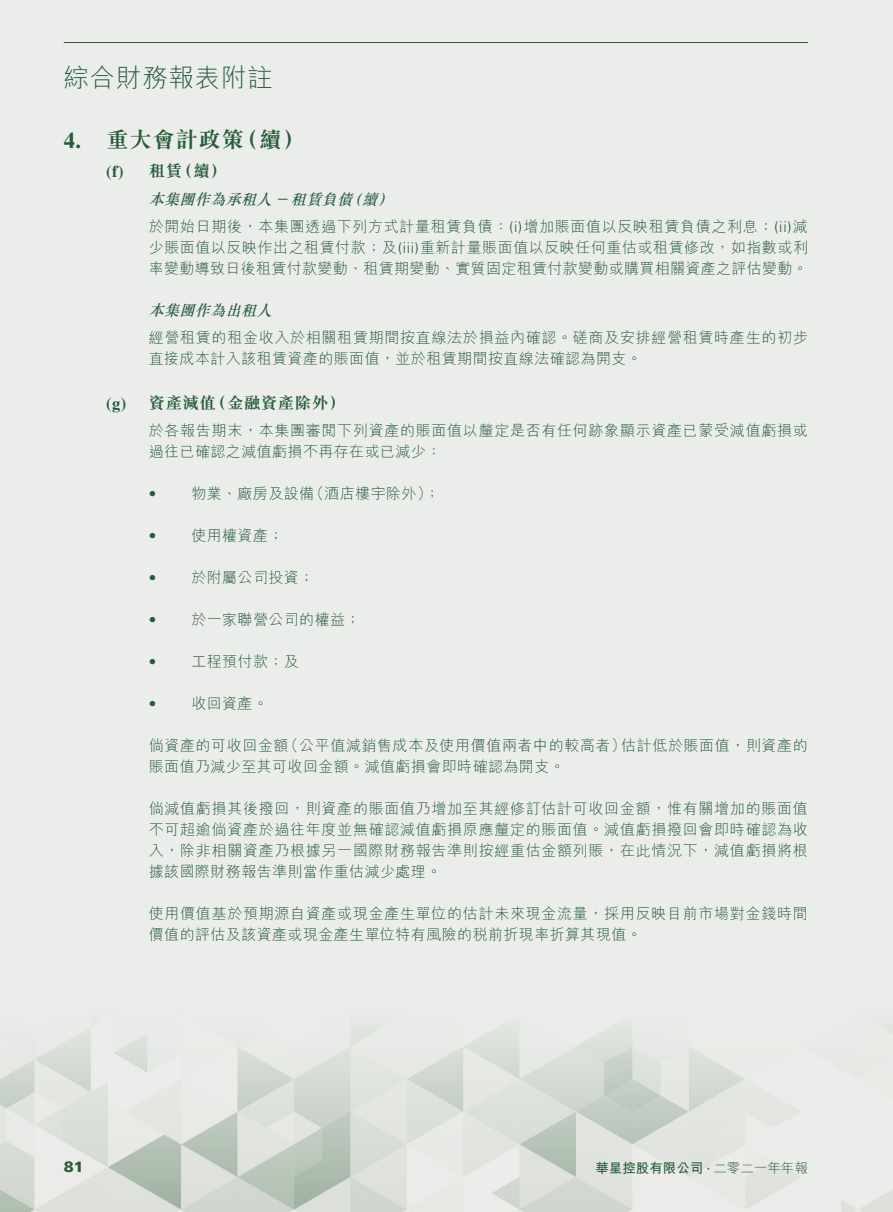
<style>
.page{position:relative;width:893px;height:1212px;background:#ebedea}
.page>*{position:absolute;margin:0;border:0;box-sizing:border-box;transform-origin:0 0}
.t1{font:300 25.5px "M Hei HK";letter-spacing:.03em;color:#275c39}
.t2{font:700 22.5px "M Sung HK";letter-spacing:.025em;color:#275c39}
.t3{font:700 16.5px "M Sung HK";letter-spacing:.025em;color:#275c39}
.t4{font:300 15px/21px "M Hei HK";letter-spacing:.03em;color:#275c39}
.t5{font:italic 500 15px "M Sung HK";color:#275c39}
.t6{font:900 15px "Univers LT Std";color:#275c39}
.t7{font:700 13.5px "M Hei HK";color:#275c39}
.s1{font-family:"Times LT Std"}
.s2{font-family:"Univers LT Std"}
.s3{font-family:"Univers LT Std";font-size:12px}
.s4{font-weight:300}
</style>
<div class="page">
<img style="left:0;top:1031px;width:893px;height:181px">
<hr style="left:64px;top:42px;width:744px;height:1px;background:#275c39">
<h1 class="t1" style="left:64px;top:64px;width:210px">綜合財務報表附註</h1>
<h2 class="t2" style="left:64px;top:124px;width:243px"><span class="s1">4.</span> 重大會計政策（續）</h2>
<p class="t3" style="left:106px;top:160px;width:122px"><span class="s1">(f)</span> 租賃（續）</p>
<p class="t5" style="left:149px;top:189px;width:251px">本集團作為承租人－租賃負債（續）</p>
<p class="t4" style="left:149px;top:216px;width:661px;text-align:justify">於開始日期後，本集團透過下列方式計量租賃負債：<span class="s2">(i)</span>增加賬面值以反映租賃負債之利息；<span class="s2">(ii)</span>減少賬面值以反映作出之租賃付款；及<span class="s2">(iii)</span>重新計量賬面值以反映任何重估或租賃修改，如指數或利率變動導致日後租賃付款變動、租賃期變動、實質固定租賃付款變動或購買相關資產之評估變動。</p>
<p class="t5" style="left:149px;top:300px;width:129px">本集團作為出租人</p>
<p class="t4" style="left:149px;top:327px;width:660px">經營租賃的租金收入於相關租賃期間按直線法於損益內確認。磋商及安排經營租賃時產生的初步直接成本計入該租賃資產的賬面值，並於租賃期間按直線法確認為開支。</p>
<p class="t3" style="left:106px;top:391px;width:240px"><span class="s1">(g)</span> 資產減值（金融資產除外）</p>
<p class="t4" style="left:149px;top:420px;width:660px">於各報告期末，本集團審閱下列資產的賬面值以釐定是否有任何跡象顯示資產已蒙受減值虧損或過往已確認之減值虧損不再存在或已減少：</p>
<p class="t4" style="left:149px;top:483px;width:293px"><span class="s2">•</span> 物業、廠房及設備（酒店樓宇除外）；</p>
<p class="t4" style="left:149px;top:525px;width:136px"><span class="s2">•</span> 使用權資產；</p>
<p class="t4" style="left:149px;top:567px;width:167px"><span class="s2">•</span> 於附屬公司投資；</p>
<p class="t4" style="left:149px;top:609px;width:213px"><span class="s2">•</span> 於一家聯營公司的權益；</p>
<p class="t4" style="left:149px;top:651px;width:152px"><span class="s2">•</span> 工程預付款；及</p>
<p class="t4" style="left:149px;top:693px;width:121px"><span class="s2">•</span> 收回資產。</p>
<p class="t4" style="left:149px;top:735px;width:660px">倘資產的可收回金額（公平值減銷售成本及使用價值兩者中的較高者）估計低於賬面值，則資產的賬面值乃減少至其可收回金額。減值虧損會即時確認為開支。</p>
<p class="t4" style="left:149px;top:798px;width:660px;text-align:justify">倘減值虧損其後撥回，則資產的賬面值乃增加至其經修訂估計可收回金額，惟有關增加的賬面值不可超逾倘資產於過往年度並無確認減值虧損原應釐定的賬面值。減值虧損撥回會即時確認為收入，除非相關資產乃根據另一國際財務報告準則按經重估金額列賬，在此情況下，減值虧損將根據該國際財務報告準則當作重估減少處理。</p>
<p class="t4" style="left:149px;top:903px;width:660px">使用價值基於預期源自資產或現金產生單位的估計未來現金流量，採用反映目前市場對金錢時間價值的評估及該資產或現金產生單位特有風險的稅前折現率折算其現值。</p>
<p class="t6" style="left:64px;top:1157px;width:22px">81</p>
<p class="t7" style="left:595px;top:1158px;width:214px">華星控股有限公司 <span class="s3">·</span> <span class="s4">二零二一年年報</span></p>
</div>
